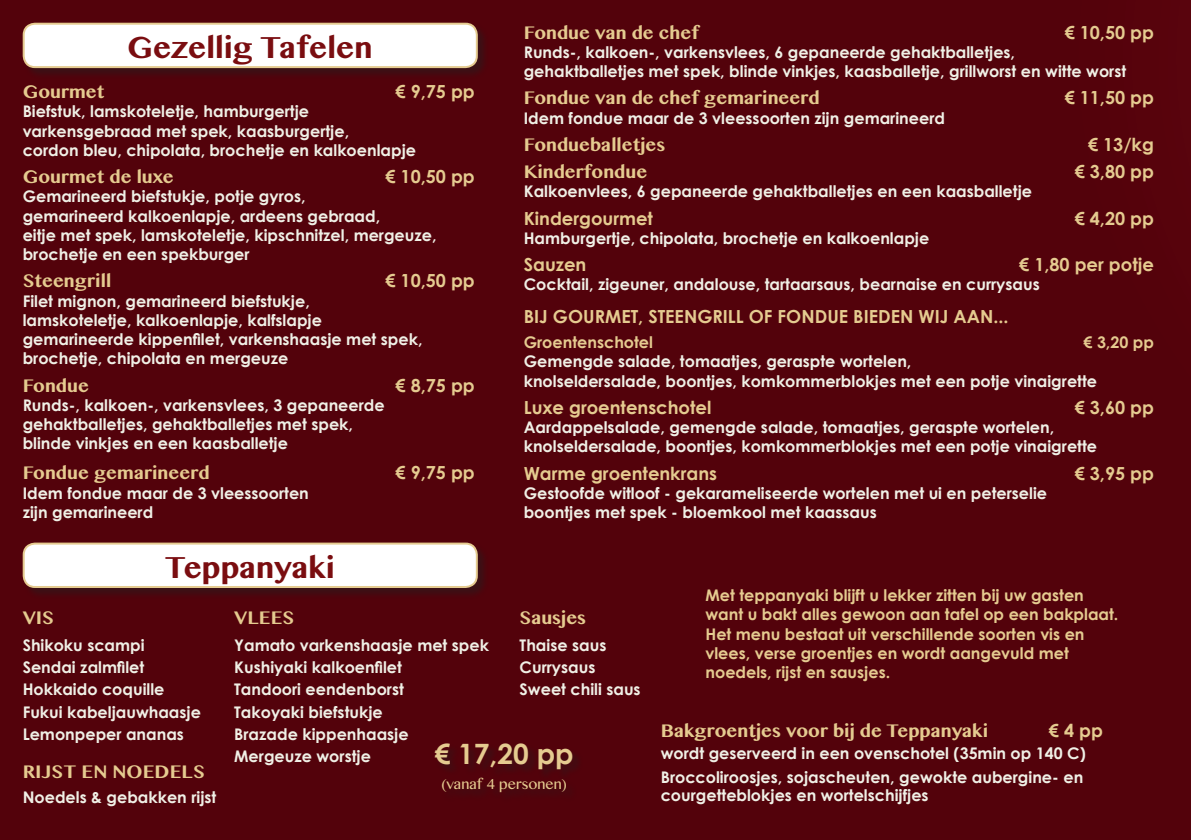
<style>
.page{position:relative;width:1191px;height:840px;background:#fff}
.page>*{position:absolute;margin:0;border:0;box-sizing:border-box;transform-origin:0 0}
.t1{font:700 30px "Myanmar MN";color:#7a0d10}
.t2{font:700 28px "Century Gothic";color:#e5cb90}
.t3{font:700 18px "Century Gothic";color:#e5cb90}
.t4{font:700 18px "Myanmar MN";color:#e5cb90}
.t5{font:700 16px/19.2px "Century Gothic";color:#f0f0e6}
.t6{font:700 16px/19.2px "Century Gothic";color:#e5cb90}
.t7{font:14.4px "Myanmar MN";color:#e5cb90}
</style>
<div class="page">
<div style="left:0;top:0;width:1191px;height:839px;background:#53020b"></div>
<div style="left:22px;top:22px;width:467px;height:58px;background:#231f20;opacity:.5"></div>
<div style="left:24px;top:24px;width:453px;height:43px;background:#fff;border-radius:11px"></div>
<div style="left:23px;top:23px;width:455px;height:45px;border:2px solid #e5cb90;border-radius:11px"></div>
<div style="left:22px;top:541px;width:467px;height:58px;background:#231f20;opacity:.5"></div>
<div style="left:24px;top:543px;width:453px;height:43px;background:#fff;border-radius:11px"></div>
<div style="left:23px;top:542px;width:455px;height:45px;border:2px solid #e5cb90;border-radius:11px"></div>
<h1 class="t1" style="left:127px;top:30px;width:247px">Gezellig Tafelen</h1>
<p class="t4" style="left:23px;top:81px;width:83px">Gourmet</p>
<p class="t3" style="left:395px;top:78px;width:81px">€ 9,75 pp</p>
<p class="t5" style="left:23px;top:101px;width:395px">Biefstuk, lamskoteletje, hamburgertje varkensgebraad met spek, kaasburgertje,<br>cordon bleu, chipolata, brochetje en kalkoenlapje</p>
<p class="t4" style="left:23px;top:166px;width:153px">Gourmet de luxe</p>
<p class="t3" style="left:385px;top:163px;width:91px">€ 10,50 pp</p>
<p class="t5" style="left:23px;top:186px;width:415px">Gemarineerd biefstukje, potje gyros,<br>gemarineerd kalkoenlapje, ardeens gebraad,<br>eitje met spek, lamskoteletje, kipschnitzel, mergeuze, brochetje en een spekburger</p>
<p class="t4" style="left:23px;top:270px;width:90px">Steengrill</p>
<p class="t3" style="left:385px;top:267px;width:91px">€ 10,50 pp</p>
<p class="t5" style="left:23px;top:290px;width:401px">Filet mignon, gemarineerd biefstukje, lamskoteletje, kalkoenlapje, kalfslapje gemarineerde kippenfilet, varkenshaasje met spek, brochetje, chipolata en mergeuze</p>
<p class="t4" style="left:23px;top:374px;width:68px">Fondue</p>
<p class="t3" style="left:395px;top:371px;width:81px">€ 8,75 pp</p>
<p class="t5" style="left:23px;top:394px;width:363px">Runds-, kalkoen-, varkensvlees, 3 gepaneerde gehaktballetjes, gehaktballetjes met spek, blinde vinkjes en een kaasballetje</p>
<p class="t4" style="left:23px;top:462px;width:188px">Fondue gemarineerd</p>
<p class="t3" style="left:395px;top:459px;width:81px">€ 9,75 pp</p>
<p class="t5" style="left:23px;top:482px;width:288px">Idem fondue maar de 3 vleessoorten zijn gemarineerd</p>
<h1 class="t1" style="left:165px;top:550px;width:172px">Teppanyaki</h1>
<p class="t4" style="left:524px;top:22px;width:177px">Fondue van de chef</p>
<p class="t3" style="left:1064px;top:18px;width:91px">€ 10,50 pp</p>
<p class="t5" style="left:524px;top:42px;width:604px">Runds-, kalkoen-, varkensvlees, 6 gepaneerde gehaktballetjes, gehaktballetjes met spek, blinde vinkjes, kaasballetje, grillworst en witte worst</p>
<p class="t4" style="left:524px;top:87px;width:297px">Fondue van de chef gemarineerd</p>
<p class="t3" style="left:1064px;top:84px;width:91px">€ 11,50 pp</p>
<p class="t5" style="left:524px;top:107px;width:423px">Idem fondue maar de 3 vleessoorten zijn gemarineerd</p>
<p class="t4" style="left:524px;top:134px;width:143px">Fondueballetjes</p>
<p class="t3" style="left:1088px;top:130px;width:67px">€ 13/kg</p>
<p class="t4" style="left:524px;top:161px;width:125px">Kinderfondue</p>
<p class="t3" style="left:1074px;top:158px;width:81px">€ 3,80 pp</p>
<p class="t5" style="left:524px;top:181px;width:510px">Kalkoenvlees, 6 gepaneerde gehaktballetjes en een kaasballetje</p>
<p class="t3" style="left:524px;top:204px;width:131px">Kindergourmet</p>
<p class="t3" style="left:1074px;top:204px;width:81px">€ 4,20 pp</p>
<p class="t5" style="left:524px;top:227px;width:407px">Hamburgertje, chipolata, brochetje en kalkoenlapje</p>
<p class="t3" style="left:524px;top:251px;width:64px">Sauzen</p>
<p class="t3" style="left:1019px;top:251px;width:136px">€ 1,80 per potje</p>
<p class="t5" style="left:524px;top:274px;width:517px">Cocktail, zigeuner, andalouse, tartaarsaus, bearnaise en currysaus</p>
<p class="t3" style="left:524px;top:303px;width:486px">BIJ GOURMET, STEENGRILL OF FONDUE BIEDEN WIJ AAN...</p>
<p class="t6" style="left:524px;top:332px;width:131px">Groentenschotel</p>
<p class="t6" style="left:1083px;top:332px;width:72px">€ 3,20 pp</p>
<p class="t5" style="left:524px;top:351px;width:575px">Gemengde salade, tomaatjes, geraspte wortelen,<br>knolseldersalade, boontjes, komkommerblokjes met een potje vinaigrette</p>
<p class="t3" style="left:524px;top:393px;width:189px">Luxe groentenschotel</p>
<p class="t3" style="left:1074px;top:393px;width:81px">€ 3,60 pp</p>
<p class="t5" style="left:524px;top:417px;width:575px">Aardappelsalade, gemengde salade, tomaatjes, geraspte wortelen, knolseldersalade, boontjes, komkommerblokjes met een potje vinaigrette</p>
<p class="t3" style="left:524px;top:459px;width:195px">Warme groentenkrans</p>
<p class="t3" style="left:1074px;top:459px;width:81px">€ 3,95 pp</p>
<p class="t5" style="left:524px;top:482px;width:525px">Gestoofde witloof - gekarameliseerde wortelen met ui en peterselie boontjes met spek - bloemkool met kaassaus</p>
<p class="t4" style="left:23px;top:606px;width:33px">VIS</p>
<p class="t5" style="left:23px;top:633px;width:180px;line-height:22px">Shikoku scampi<br>Sendai zalmfilet<br>Hokkaido coquille<br>Fukui kabeljauwhaasje<br>Lemonpeper ananas</p>
<p class="t4" style="left:23px;top:761px;width:184px">RIJST EN NOEDELS</p>
<p class="t5" style="left:23px;top:786px;width:195px">Noedels &amp; gebakken rijst</p>
<p class="t4" style="left:519px;top:606px;width:68px">Sausjes</p>
<p class="t5" style="left:519px;top:633px;width:122px;line-height:22px">Thaise saus<br>Currysaus<br>Sweet chili saus</p>
<p class="t4" style="left:234px;top:606px;width:62px">VLEES</p>
<p class="t5" style="left:234px;top:633px;width:256px;line-height:22px">Yamato varkenshaasje met spek<br>Kushiyaki kalkoenfilet<br>Tandoori eendenborst<br>Takoyaki biefstukje<br>Brazade kippenhaasje<br>Mergeuze worstje</p>
<h2 class="t2" style="left:435px;top:732px;width:140px">€ 17,20 pp</h2>
<p class="t7" style="left:441px;top:775px;width:128px">(vanaf 4 personen)</p>
<p class="t6" style="left:705px;top:584px;width:414px">Met teppanyaki blijft u lekker zitten bij uw gasten want u bakt alles gewoon aan tafel op een bakplaat.<br>Het menu bestaat uit verschillende soorten vis en vlees, verse groentjes en wordt aangevuld met noedels, rijst en sausjes.</p>
<p class="t4" style="left:660px;top:720px;width:329px">Bakgroentjes voor bij de Teppanyaki</p>
<p class="t3" style="left:1048px;top:716px;width:55px">€ 4 pp</p>
<p class="t5" style="left:660px;top:740px;width:426px;line-height:23.8px">wordt geserveerd in een ovenschotel (35min op 140 C)<br>Broccoliroosjes, sojascheuten, gewokte aubergine- en</p>
<p class="t5" style="left:660px;top:784px;width:269px">courgetteblokjes en wortelschijfjes</p>
</div>
